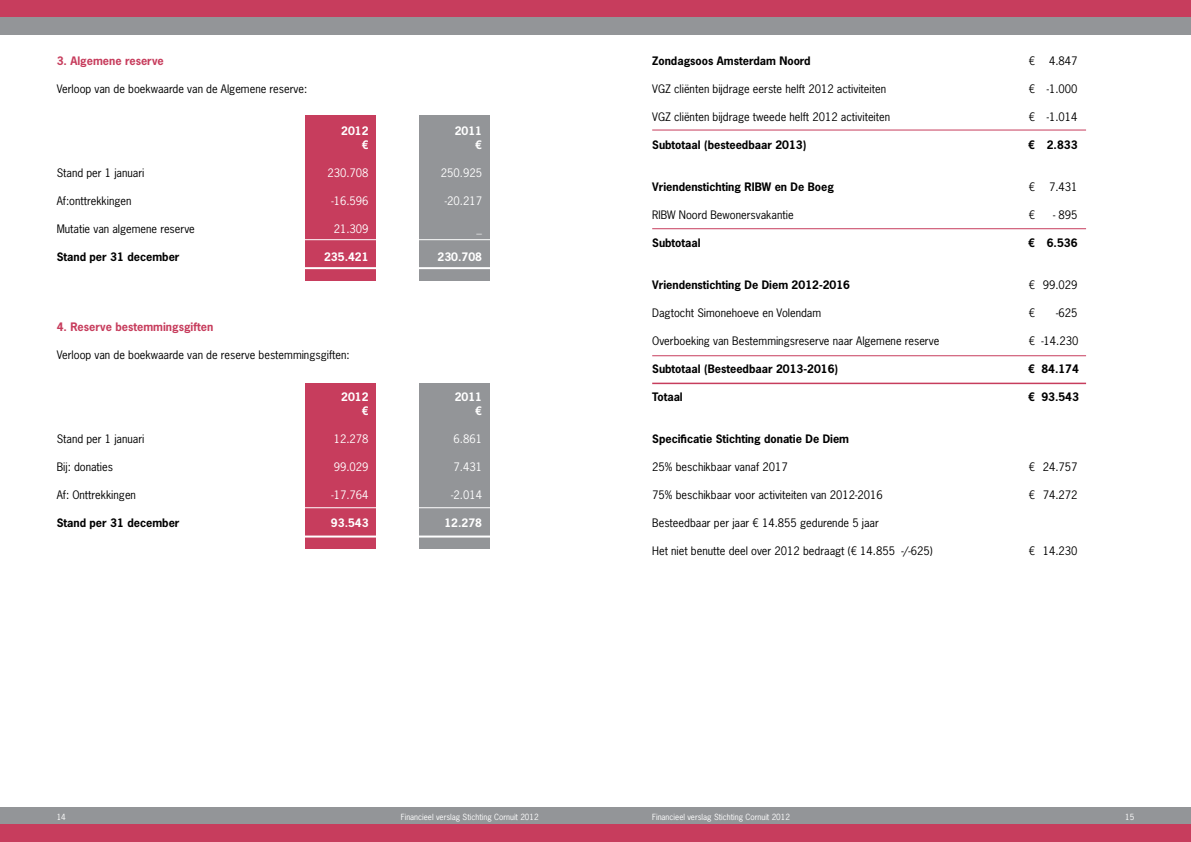
<style>
.page{position:relative;width:1191px;height:842px;background:#fff}
.page>*{position:absolute;margin:0;border:0;box-sizing:border-box;transform-origin:0 0}
.t1{font:11px "News Gothic Std";color:#000}
.t2{font:700 11px "News Gothic Std";color:#000}
.t3{font:11px "News Gothic Std";color:#fff}
.t4{font:700 11px "News Gothic Std";color:#fff}
.t5{font:700 11px "News Gothic Std";color:#c73d5d}
.t6{font:8px "News Gothic Std";color:#fff}
</style>
<div class="page">
<div style="left:0;top:808px;width:1191px;height:17px;background:#939598"></div>
<div style="left:0;top:0;width:1191px;height:17px;background:#c73d5d"></div>
<div style="left:0;top:17px;width:1191px;height:17px;background:#939598"></div>
<div style="left:0;top:825px;width:1191px;height:17px;background:#c73d5d"></div>
<div style="left:305px;top:383px;width:71px;height:166px;background:#c73d5d"></div>
<div style="left:419px;top:383px;width:70px;height:166px;background:#939598"></div>
<hr style="left:298px;top:535px;width:211px;height:2px;background:#fff">
<hr style="left:298px;top:507px;width:211px;height:1px;background:#fff">
<div style="left:305px;top:115px;width:71px;height:166px;background:#c73d5d"></div>
<div style="left:419px;top:115px;width:70px;height:166px;background:#939598"></div>
<hr style="left:298px;top:239px;width:211px;height:1px;background:#fff">
<hr style="left:298px;top:267px;width:211px;height:2px;background:#fff">
<hr style="left:652px;top:383px;width:434px;height:1px;background:#c73d5d">
<hr style="left:652px;top:130px;width:434px;height:1px;background:#c73d5d">
<hr style="left:652px;top:355px;width:434px;height:1px;background:#c73d5d">
<hr style="left:652px;top:228px;width:434px;height:1px;background:#c73d5d">
<p class="t5" style="left:57px;top:54px;width:109px">3. Algemene reserve</p>
<p class="t1" style="left:57px;top:82px;width:252px">Verloop van de boekwaarde van de Algemene reserve:</p>
<p class="t4" style="left:341px;top:124px;width:29px">2012</p>
<p class="t4" style="left:455px;top:124px;width:29px">2011</p>
<p class="t4" style="left:362px;top:138px;width:8px">€</p>
<p class="t4" style="left:475px;top:138px;width:8px">€</p>
<p class="t1" style="left:57px;top:166px;width:89px">Stand per 1 januari</p>
<p class="t3" style="left:327px;top:166px;width:43px">230.708</p>
<p class="t3" style="left:441px;top:166px;width:43px">250.925</p>
<p class="t1" style="left:57px;top:194px;width:76px">Af:onttrekkingen</p>
<p class="t3" style="left:331px;top:194px;width:39px">-16.596</p>
<p class="t3" style="left:445px;top:194px;width:39px">-20.217</p>
<p class="t1" style="left:57px;top:222px;width:140px">Mutatie van algemene reserve</p>
<p class="t3" style="left:334px;top:222px;width:36px">21.309</p>
<p class="t3" style="left:476px;top:222px;width:7px">_</p>
<p class="t2" style="left:57px;top:250px;width:124px">Stand per 31 december</p>
<p class="t4" style="left:324px;top:250px;width:46px">235.421</p>
<p class="t4" style="left:437px;top:250px;width:46px">230.708</p>
<p class="t5" style="left:57px;top:320px;width:158px">4. Reserve bestemmingsgiften</p>
<p class="t1" style="left:57px;top:348px;width:294px">Verloop van de boekwaarde van de reserve bestemmingsgiften:</p>
<p class="t4" style="left:341px;top:390px;width:29px">2012</p>
<p class="t4" style="left:455px;top:390px;width:29px">2011</p>
<p class="t4" style="left:362px;top:404px;width:8px">€</p>
<p class="t4" style="left:475px;top:404px;width:8px">€</p>
<p class="t1" style="left:57px;top:432px;width:89px">Stand per 1 januari</p>
<p class="t3" style="left:334px;top:432px;width:36px">12.278</p>
<p class="t3" style="left:453px;top:432px;width:30px">6.861</p>
<p class="t1" style="left:57px;top:460px;width:58px">Bij: donaties</p>
<p class="t3" style="left:334px;top:460px;width:36px">99.029</p>
<p class="t3" style="left:453px;top:460px;width:30px">7.431</p>
<p class="t1" style="left:57px;top:488px;width:81px">Af: Onttrekkingen</p>
<p class="t3" style="left:331px;top:488px;width:39px">-17.764</p>
<p class="t3" style="left:451px;top:488px;width:32px">-2.014</p>
<p class="t2" style="left:57px;top:516px;width:124px">Stand per 31 december</p>
<p class="t4" style="left:331px;top:516px;width:39px">93.543</p>
<p class="t4" style="left:444px;top:516px;width:39px">12.278</p>
<p class="t2" style="left:652px;top:54px;width:160px">Zondagsoos Amsterdam Noord</p>
<p class="t1" style="left:1028px;top:54px;width:8px">€</p>
<p class="t1" style="left:1049px;top:54px;width:30px">4.847</p>
<p class="t1" style="left:652px;top:82px;width:235px">VGZ cliënten bijdrage eerste helft 2012 activiteiten</p>
<p class="t1" style="left:1028px;top:82px;width:50px">€ -1.000</p>
<p class="t1" style="left:652px;top:110px;width:239px">VGZ cliënten bijdrage tweede helft 2012 activiteiten</p>
<p class="t1" style="left:1028px;top:110px;width:50px">€ -1.014</p>
<p class="t2" style="left:652px;top:138px;width:156px">Subtotaal (besteedbaar 2013)</p>
<p class="t2" style="left:1028px;top:138px;width:51px">€ 2.833</p>
<p class="t2" style="left:652px;top:180px;width:183px">Vriendenstichting RIBW en De Boeg</p>
<p class="t1" style="left:1028px;top:180px;width:8px">€</p>
<p class="t1" style="left:1049px;top:180px;width:30px">7.431</p>
<p class="t1" style="left:652px;top:208px;width:143px">RIBW Noord Bewonersvakantie</p>
<p class="t1" style="left:1028px;top:208px;width:8px">€</p>
<p class="t1" style="left:1053px;top:208px;width:26px">- 895</p>
<p class="t2" style="left:652px;top:236px;width:50px">Subtotaal</p>
<p class="t2" style="left:1028px;top:236px;width:51px">€ 6.536</p>
<p class="t2" style="left:652px;top:278px;width:199px">Vriendenstichting De Diem 2012-2016</p>
<p class="t1" style="left:1028px;top:278px;width:50px">€ 99.029</p>
<p class="t1" style="left:652px;top:306px;width:170px">Dagtocht Simonehoeve en Volendam</p>
<p class="t1" style="left:1028px;top:306px;width:8px">€</p>
<p class="t1" style="left:1056px;top:306px;width:23px">-625</p>
<p class="t1" style="left:652px;top:334px;width:289px">Overboeking van Bestemmingsreserve naar Algemene reserve</p>
<p class="t1" style="left:1028px;top:334px;width:51px">€ -14.230</p>
<p class="t2" style="left:652px;top:362px;width:187px">Subtotaal (Besteedbaar 2013-2016)</p>
<p class="t2" style="left:1028px;top:362px;width:52px">€ 84.174</p>
<p class="t2" style="left:652px;top:390px;width:32px">Totaal</p>
<p class="t2" style="left:1028px;top:390px;width:52px">€ 93.543</p>
<p class="t2" style="left:652px;top:432px;width:198px">Specificatie Stichting donatie De Diem</p>
<p class="t1" style="left:652px;top:460px;width:137px">25% beschikbaar vanaf 2017</p>
<p class="t1" style="left:1028px;top:460px;width:50px">€ 24.757</p>
<p class="t1" style="left:652px;top:488px;width:232px">75% beschikbaar voor activiteiten van 2012-2016</p>
<p class="t1" style="left:1028px;top:488px;width:50px">€ 74.272</p>
<p class="t1" style="left:652px;top:516px;width:228px">Besteedbaar per jaar € 14.855 gedurende 5 jaar</p>
<p class="t1" style="left:652px;top:544px;width:282px">Het niet benutte deel over 2012 bedraagt (€ 14.855 -/-625)</p>
<p class="t1" style="left:1028px;top:544px;width:50px">€ 14.230</p>
<p class="t6" style="left:57px;top:812px;width:11px">14</p>
<p class="t6" style="left:401px;top:812px;width:139px">Financieel verslag Stichting Cornuit 2012</p>
<p class="t6" style="left:652px;top:812px;width:139px">Financieel verslag Stichting Cornuit 2012</p>
<p class="t6" style="left:1125px;top:812px;width:11px">15</p>
</div>
